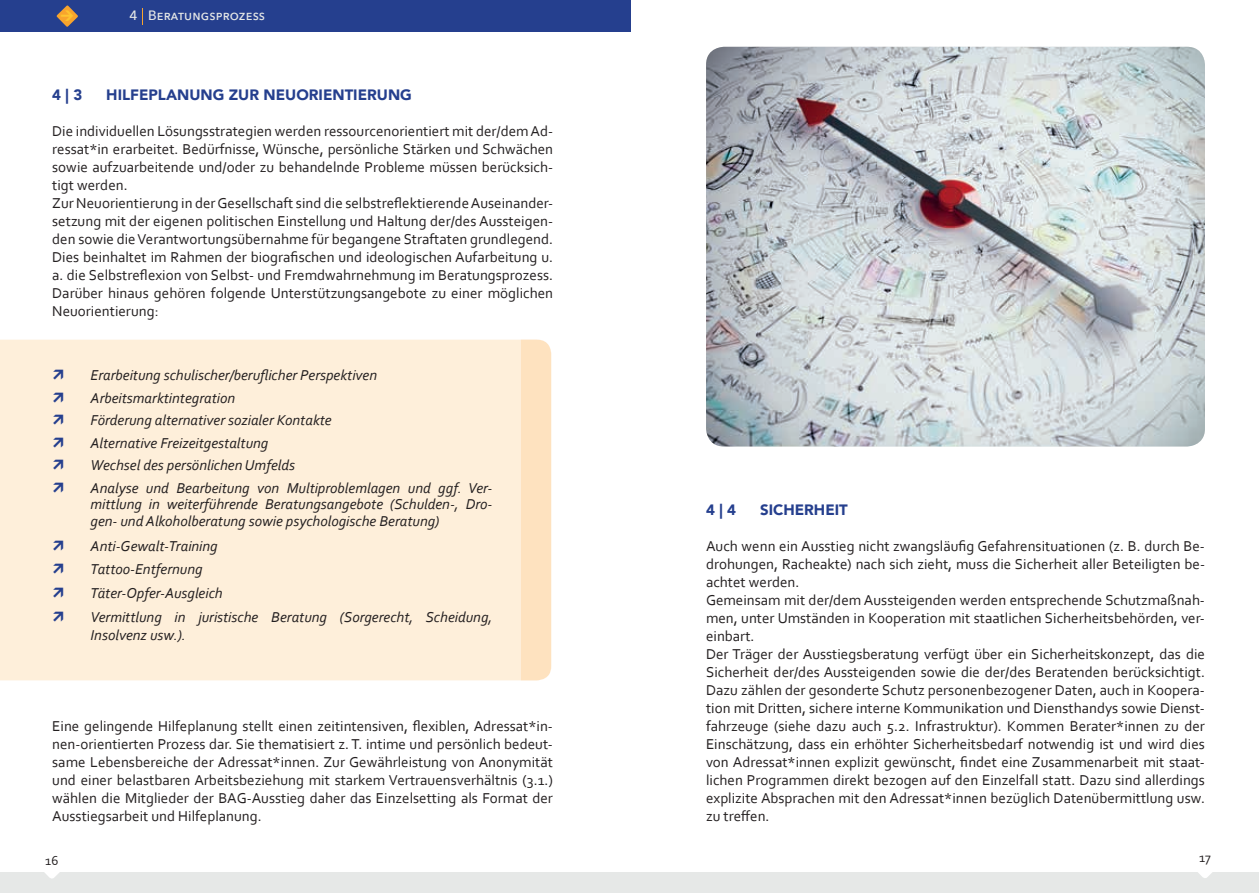
<style>
.page{position:relative;width:1259px;height:893px;background:#fff}
.page>*{position:absolute;margin:0;border:0;box-sizing:border-box;transform-origin:0 0}
.t1{font:15px/18px "Corbel";color:#231f20}
.t2{font:italic 15px/22.5px "Corbel";color:#231f20}
.t3{font:900 15px "Avenir";color:#253f8e}
.t4{font:500 13.5px "Avenir Next";letter-spacing:.01em;color:#e6e8e7}
.t5{font:13.5px "Corbel";color:#231f20}
</style>
<div class="page">
<div style="left:0;top:872px;width:1259px;height:21px;background:#e6e8e7"></div>
<svg style="left:1198px;top:872px;width:14px;height:6px"></svg>
<svg style="left:44px;top:872px;width:16px;height:7px"></svg>
<div style="left:0;top:0;width:630px;height:31px;background:#253f8e"></div>
<svg style="left:142px;top:8px;width:1px;height:16px"></svg>
<div style="left:0;top:340px;width:521px;height:340px;background:#feefda"></div>
<div style="left:521px;top:340px;width:30px;height:340px;background:#fee2bf"></div>
<img style="left:706px;top:47px;width:499px;height:399px">
<svg style="left:56px;top:5px;width:22px;height:22px"></svg>
<svg style="left:54px;top:370px;width:9px;height:10px"></svg>
<svg style="left:54px;top:392px;width:9px;height:10px"></svg>
<svg style="left:54px;top:415px;width:9px;height:10px"></svg>
<svg style="left:54px;top:437px;width:9px;height:10px"></svg>
<svg style="left:54px;top:460px;width:9px;height:10px"></svg>
<svg style="left:54px;top:482px;width:9px;height:10px"></svg>
<svg style="left:54px;top:541px;width:9px;height:10px"></svg>
<svg style="left:54px;top:563px;width:9px;height:10px"></svg>
<svg style="left:54px;top:587px;width:9px;height:10px"></svg>
<svg style="left:54px;top:611px;width:9px;height:10px"></svg>
<p class="t4" style="left:129px;top:4px;width:137px">4 BerAtungSProZeSS</p>
<p class="t3" style="left:52px;top:82px;width:31px">4 | 3</p>
<p class="t3" style="left:106px;top:82px;width:307px">HILFEPLANUNG ZUR NEUORIENTIERUNG</p>
<p class="t1" style="left:52px;top:122px;width:502px">Die individuellen Lösungsstrategien werden ressourcenorientiert mit der/dem Ad&shy;ressat*in erarbeitet. Bedürfnisse, Wünsche, persönliche Stärken und Schwächen sowie aufzuarbeitende und/oder zu behandelnde Probleme müssen berücksich&shy;tigt werden.<br>Zur Neuorientierung in der Gesellschaft sind die selbstreflektierende Auseinander&shy;setzung mit der eigenen politischen Einstellung und Haltung der/des Aussteigen&shy;den sowie die Verantwortungsübernahme für begangene Straftaten grundlegend.<br>Dies beinhaltet im Rahmen der biografischen und ideologischen Aufarbeitung u. a. die Selbstreflexion von Selbst- und Fremdwahrnehmung im Beratungsprozess.<br>Darüber hinaus gehören folgende Unterstützungsangebote zu einer möglichen Neuorientierung:</p>
<p class="t2" style="left:91px;top:364px;width:403px">Erarbeitung schulischer/beruflicher Perspektiven Arbeitsmarktintegration<br>Förderung alternativer sozialer Kontakte<br>Alternative Freizeitgestaltung<br>Wechsel des persönlichen Umfelds<br>Analyse und Bearbeitung von Multiproblemlagen und ggf. Ver-</p>
<p class="t2" style="left:91px;top:496px;width:403px;line-height:16.5px">mittlung in weiterführende Beratungsangebote (Schulden-, Dro&shy;gen- und Alkoholberatung sowie psychologische Beratung)</p>
<p class="t2" style="left:91px;top:535px;width:129px">Anti-Gewalt-Training<br>Tattoo-Entfernung</p>
<p class="t2" style="left:91px;top:580px;width:403px;line-height:24px">Täter-Opfer-Ausgleich<br>Vermittlung in juristische Beratung (Sorgerecht, Scheidung,</p>
<p class="t2" style="left:91px;top:623px;width:97px">Insolvenz usw.).</p>
<p class="t1" style="left:52px;top:716px;width:502px;text-align:justify">Eine gelingende Hilfeplanung stellt einen zeitintensiven, flexiblen, Adressat*in&shy;nen-orientierten Prozess dar. Sie thematisiert z. T. intime und persönlich bedeut&shy;same Lebensbereiche der Adressat*innen. Zur Gewährleistung von Anonymität und einer belastbaren Arbeitsbeziehung mit starkem Vertrauensverhältnis (3.1.) wählen die Mitglieder der BAG-Ausstieg daher das Einzelsetting als Format der Ausstiegsarbeit und Hilfeplanung.</p>
<p class="t3" style="left:706px;top:497px;width:31px">4 | 4</p>
<p class="t3" style="left:760px;top:497px;width:89px">SICHERHEIT</p>
<p class="t1" style="left:706px;top:537px;width:500px">Auch wenn ein Ausstieg nicht zwangsläufig Gefahrensituationen (z. B. durch Be&shy;drohungen, Racheakte) nach sich zieht, muss die Sicherheit aller Beteiligten be&shy;achtet werden.<br>Gemeinsam mit der/dem Aussteigenden werden entsprechende Schutzmaßnah&shy;men, unter Umständen in Kooperation mit staatlichen Sicherheitsbehörden, ver&shy;einbart.<br>Der Träger der Ausstiegsberatung verfügt über ein Sicherheitskonzept, das die Sicherheit der/des Aussteigenden sowie die der/des Beratenden berücksichtigt.<br>Dazu zählen der gesonderte Schutz personenbezogener Daten, auch in Koopera&shy;tion mit Dritten, sichere interne Kommunikation und Diensthandys sowie Dienst&shy;fahrzeuge (siehe dazu auch 5.2. Infrastruktur). Kommen Berater*innen zu der Einschätzung, dass ein erhöhter Sicherheitsbedarf notwendig ist und wird dies von Adressat*innen explizit gewünscht, findet eine Zusammenarbeit mit staat&shy;lichen Programmen direkt bezogen auf den Einzelfall statt. Dazu sind allerdings explizite Absprachen mit den Adressat*innen bezüglich Datenübermittlung usw. zu treffen.</p>
<p class="t5" style="left:45px;top:852px;width:15px">16</p>
<p class="t5" style="left:1199px;top:849px;width:13px">17</p>
</div>
